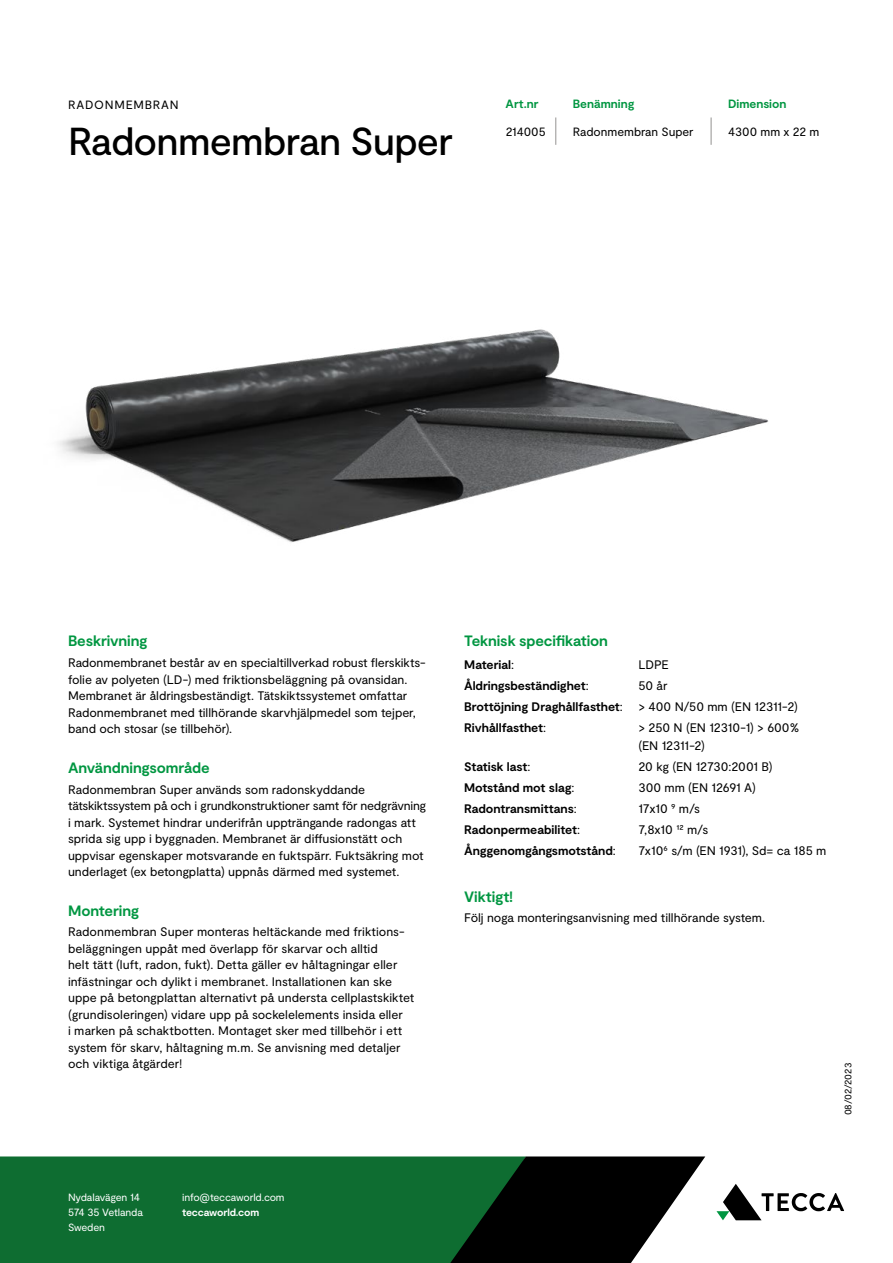
<style>
.page{position:relative;width:893px;height:1263px;background:#fff}
.page>*{position:absolute;margin:0;border:0;box-sizing:border-box;transform-origin:0 0}
.t1{font:500 39px "Moderat";letter-spacing:-.025em;color:#000}
.t2{font:700 15px "Moderat";letter-spacing:-.01em;color:#009641}
.t3{font:12.3px/16.5px "Moderat";letter-spacing:-.005em;color:#000}
.t4{font:700 12.3px "Moderat";letter-spacing:-.005em;color:#000}
.t5{font:12px "Moderat";letter-spacing:-.005em;color:#000}
.t6{font:700 12px "Moderat";letter-spacing:-.005em;color:#009641}
.t7{font:12px "Moderat";letter-spacing:.065em;color:#000}
.t8{font:10.5px/15px "Moderat";letter-spacing:-.02em;color:#fff}
.t9{font:700 10.5px "Moderat";letter-spacing:-.02em;color:#fff}
.t10{font:9.3px "Moderat";letter-spacing:-.005em;color:#000}
.s1{font-weight:400}
</style>
<div class="page">
<svg style="left:711px;top:117px;width:1px;height:21px"></svg>
<svg style="left:556px;top:117px;width:1px;height:21px"></svg>
<div style="left:0;top:1156px;width:450px;height:107px;background:#0e6d31"></div>
<svg style="left:450px;top:1156px;width:255px;height:107px;background:#27352c"></svg>
<svg style="left:716px;top:1184px;width:128px;height:36px"></svg>
<img style="left:58px;top:138px;width:710px;height:405px">
<p class="t7" style="left:68px;top:98px;width:112px">RADONMEMBRAN</p>
<h1 class="t1" style="left:68px;top:119px;width:386px">Radonmembran Super</h1>
<p class="t6" style="left:506px;top:97px;width:34px">Art.nr</p>
<p class="t6" style="left:573px;top:97px;width:63px">Benämning</p>
<p class="t6" style="left:728px;top:97px;width:60px">Dimension</p>
<p class="t5" style="left:506px;top:125px;width:42px">214005</p>
<p class="t5" style="left:573px;top:125px;width:122px">Radonmembran Super</p>
<p class="t5" style="left:728px;top:125px;width:93px">4300 mm x 22 m</p>
<p class="t2" style="left:68px;top:632px;width:81px">Beskrivning</p>
<p class="t3" style="left:68px;top:655px;width:359px">Radonmembranet består av en specialtillverkad robust flerskikts&shy;folie av polyeten (LD-) med friktionsbeläggning på ovansidan.<br>Membranet är åldringsbeständigt. Tätskiktssystemet omfattar Radonmembranet med tillhörande skarvhjälpmedel som tejper, band och stosar (se tillbehör).</p>
<p class="t2" style="left:68px;top:759px;width:143px">Användningsområde</p>
<p class="t3" style="left:68px;top:781px;width:360px">Radonmembran Super används som radonskyddande tätskiktssystem på och i grundkonstruktioner samt för nedgrävning i mark. Systemet hindrar underifrån uppträngande radongas att sprida sig upp i byggnaden. Membranet är diffusionstätt och uppvisar egenskaper motsvarande en fuktspärr. Fuktsäkring mot underlaget (ex betongplatta) uppnås därmed med systemet.</p>
<p class="t2" style="left:68px;top:902px;width:73px">Montering</p>
<p class="t3" style="left:68px;top:924px;width:348px">Radonmembran Super monteras heltäckande med friktions&shy;beläggningen uppåt med överlapp för skarvar och alltid<br>helt tätt (luft, radon, fukt). Detta gäller ev håltagningar eller infästningar och dylikt i membranet. Installationen kan ske uppe på betongplattan alternativt på understa cellplastskiktet (grundisoleringen) vidare upp på sockelelements insida eller<br>i marken på schaktbotten. Montaget sker med tillbehör i ett system för skarv, håltagning m.m. Se anvisning med detaljer och viktiga åtgärder!</p>
<p class="t8" style="left:68px;top:1190px;width:76px">Nydalavägen 14<br>574 35 Vetlanda<br>Sweden</p>
<p class="t8" style="left:182px;top:1190px;width:104px">info@teccaworld.com</p>
<p class="t9" style="left:182px;top:1206px;width:78px">teccaworld.com</p>
<p class="t2" style="left:464px;top:632px;width:145px">Teknisk specifikation</p>
<p class="t4" style="left:464px;top:657px;width:52px">Material<span class="s1">:</span></p>
<p class="t3" style="left:638px;top:656px;width:32px">LDPE</p>
<p class="t4" style="left:464px;top:678px;width:126px">Åldringsbeständighet<span class="s1">:</span></p>
<p class="t3" style="left:638px;top:677px;width:31px">50 år</p>
<p class="t4" style="left:464px;top:699px;width:160px">Brottöjning Draghållfasthet<span class="s1">:</span></p>
<p class="t3" style="left:638px;top:698px;width:161px">&gt; 400 N/50 mm (EN 12311-2)</p>
<p class="t4" style="left:464px;top:720px;width:83px">Rivhållfasthet<span class="s1">:</span></p>
<p class="t3" style="left:638px;top:719px;width:162px;line-height:18px">&gt; 250 N (EN 12310-1) &gt; 600% (EN 12311-2)</p>
<p class="t4" style="left:464px;top:759px;width:68px">Statisk last<span class="s1">:</span></p>
<p class="t3" style="left:638px;top:758px;width:136px">20 kg (EN 12730:2001 B)</p>
<p class="t4" style="left:464px;top:780px;width:112px">Motstånd mot slag<span class="s1">:</span></p>
<p class="t3" style="left:638px;top:779px;width:119px">300 mm (EN 12691 A)</p>
<p class="t4" style="left:464px;top:801px;width:114px">Radontransmittans<span class="s1">:</span></p>
<p class="t3" style="left:638px;top:800px;width:63px">17x10 ⁹ m/s</p>
<p class="t4" style="left:464px;top:822px;width:117px">Radonpermeabilitet<span class="s1">:</span></p>
<p class="t3" style="left:638px;top:821px;width:71px">7,8x10 ¹² m/s</p>
<p class="t4" style="left:464px;top:843px;width:153px">Ånggenomgångsmotstånd<span class="s1">:</span></p>
<p class="t3" style="left:638px;top:842px;width:190px">7x10⁶ s/m (EN 1931), Sd= ca 185 m</p>
<p class="t2" style="left:464px;top:888px;width:51px">Viktigt!</p>
<p class="t3" style="left:464px;top:910px;width:303px">Följ noga monteringsanvisning med tillhörande system.</p>
<p class="t10" style="left:843px;top:1115px;width:54px;rotate:-90deg">08/02/2023</p>
</div>
